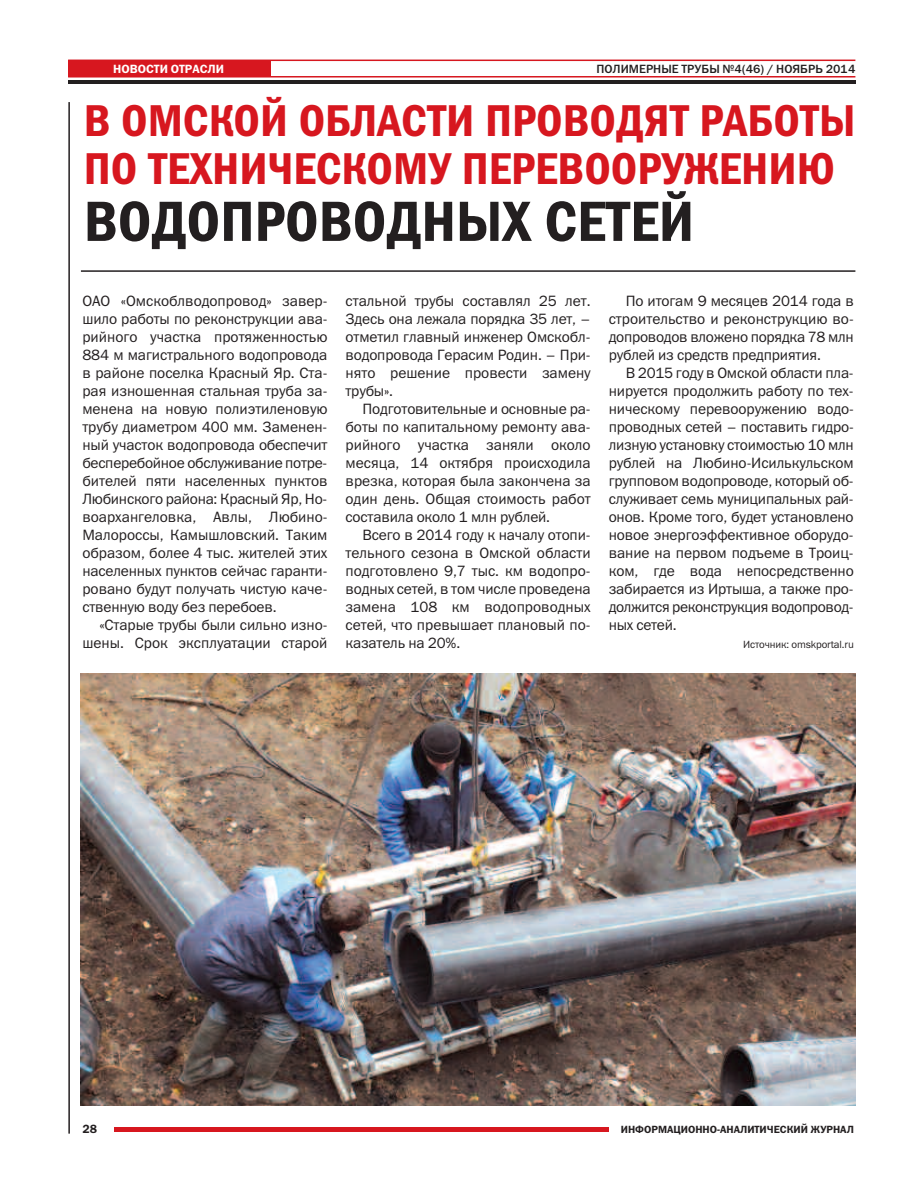
<style>
.page{position:relative;width:915px;height:1191px;background:#fff}
.page>*{position:absolute;margin:0;border:0;box-sizing:border-box;transform-origin:0 0}
.t1{font:57px "Franklin Gothic Demi Cond C";color:#231f20}
.t2{font:44.85px/48px "Franklin Gothic Demi Cond C";color:#d7171f}
.t3{font:15px/18px "Franklin Gothic Book C";letter-spacing:-.01em;color:#231f20;text-align:justify}
.t4{font:12px "Franklin Gothic Medium C";color:#231f20}
.t5{font:12px "Franklin Gothic Demi C";color:#fff}
.t6{font:12px "Franklin Gothic Demi C";color:#231f20}
.t7{font:10.5px "Franklin Gothic Demi C";color:#231f20}
.t8{font:10.5px "Franklin Gothic Book C";letter-spacing:-.01em;color:#231f20}
</style>
<div class="page">
<hr style="left:68px;top:102px;width:2px;height:1031px;background:#231f20">
<hr style="left:114px;top:1127px;width:494px;height:4px;background:#d7171f">
<hr style="left:68px;top:76px;width:787px;height:1px;background:#d7171f">
<hr style="left:68px;top:60px;width:787px;height:1px;background:#d7171f">
<hr style="left:68px;top:80px;width:787px;height:3px;background:#231f20">
<div style="left:68px;top:60px;width:202px;height:16px;background:#d7171f"></div>
<hr style="left:81px;top:270px;width:774px;height:2px;background:#231f20">
<img style="left:81px;top:673px;width:774px;height:433px">
<p class="t5" style="left:113px;top:62px;width:112px">НОВОСТИ ОТРАСЛИ</p>
<p class="t4" style="left:596px;top:62px;width:260px">ПОЛИМЕРНЫЕ ТРУБЫ №4(46) / НОЯБРЬ 2014</p>
<h2 class="t2" style="left:84px;top:96px;width:773px">В ОМСКОЙ ОБЛАСТИ ПРОВОДЯТ РАБОТЫ<br>ПО ТЕХНИЧЕСКОМУ ПЕРЕВООРУЖЕНИЮ</h2>
<h1 class="t1" style="left:84px;top:188px;width:611px">ВОДОПРОВОДНЫХ СЕТЕЙ</h1>
<p class="t3" style="left:82px;top:292px;width:246px">ОАО «Омскоблводопровод» завер&shy;шило работы по реконструкции ава&shy;рийного участка протяженностью 884 м магистрального водопровода в районе поселка Красный Яр. Ста&shy;рая изношенная стальная труба за&shy;менена на новую полиэтиленовую трубу диаметром 400 мм. Заменен&shy;ный участок водопровода обеспечит бесперебойное обслуживание потре&shy;бителей пяти населенных пунктов Любинского района: Красный Яр, Но&shy;воархангеловка, Авлы, Любино-Малороссы, Камышловский. Таким образом, более 4 тыс. жителей этих населенных пунктов сейчас гаранти&shy;ровано будут получать чистую каче&shy;ственную воду без перебоев.</p>
<p class="t3" style="left:82px;top:616px;width:246px;text-align:right">«Старые трубы были сильно изно&shy;шены. Срок эксплуатации старой</p>
<p class="t3" style="left:345px;top:292px;width:246px">стальной трубы составлял 25 лет.<br>Здесь она лежала порядка 35 лет, – отметил главный инженер Омскобл&shy;водопровода Герасим Родин. – При&shy;нято решение провести замену трубы».</p>
<p class="t3" style="left:345px;top:400px;width:246px;text-indent:17px">Подготовительные и основные ра&shy;боты по капитальному ремонту ава&shy;рийного участка заняли около месяца, 14 октября происходила врезка, которая была закончена за один день. Общая стоимость работ составила около 1 млн рублей.</p>
<p class="t3" style="left:345px;top:526px;width:246px;text-indent:17px">Всего в 2014 году к началу отопи&shy;тельного сезона в Омской области подготовлено 9,7 тыс. км водопро&shy;водных сетей, в том числе проведена замена 108 км водопроводных сетей, что превышает плановый по&shy;казатель на 20%.</p>
<p class="t3" style="left:608px;top:292px;width:246px;text-indent:17px">По итогам 9 месяцев 2014 года в строительство и реконструкцию во&shy;допроводов вложено порядка 78 млн рублей из средств предприятия.</p>
<p class="t3" style="left:608px;top:364px;width:246px;text-indent:17px">В 2015 году в Омской области пла&shy;нируется продолжить работу по тех&shy;ническому перевооружению водо&shy;проводных сетей – поставить гидро&shy;лизную установку стоимостью 10 млн рублей на Любино-Исилькульском групповом водопроводе, который об&shy;служивает семь муниципальных рай&shy;онов. Кроме того, будет установлено новое энергоэффективное оборудо&shy;вание на первом подъеме в Троиц&shy;ком, где вода непосредственно забирается из Иртыша, а также про&shy;должится реконструкция водопровод&shy;ных сетей.</p>
<p class="t8" style="left:743px;top:638px;width:112px">Источник: omskportal.ru</p>
<p class="t6" style="left:82px;top:1122px;width:16px">28</p>
<p class="t7" style="left:620px;top:1122px;width:234px">ИНФОРМАЦИОННО-АНАЛИТИЧЕСКИЙ ЖУРНАЛ</p>
</div>
